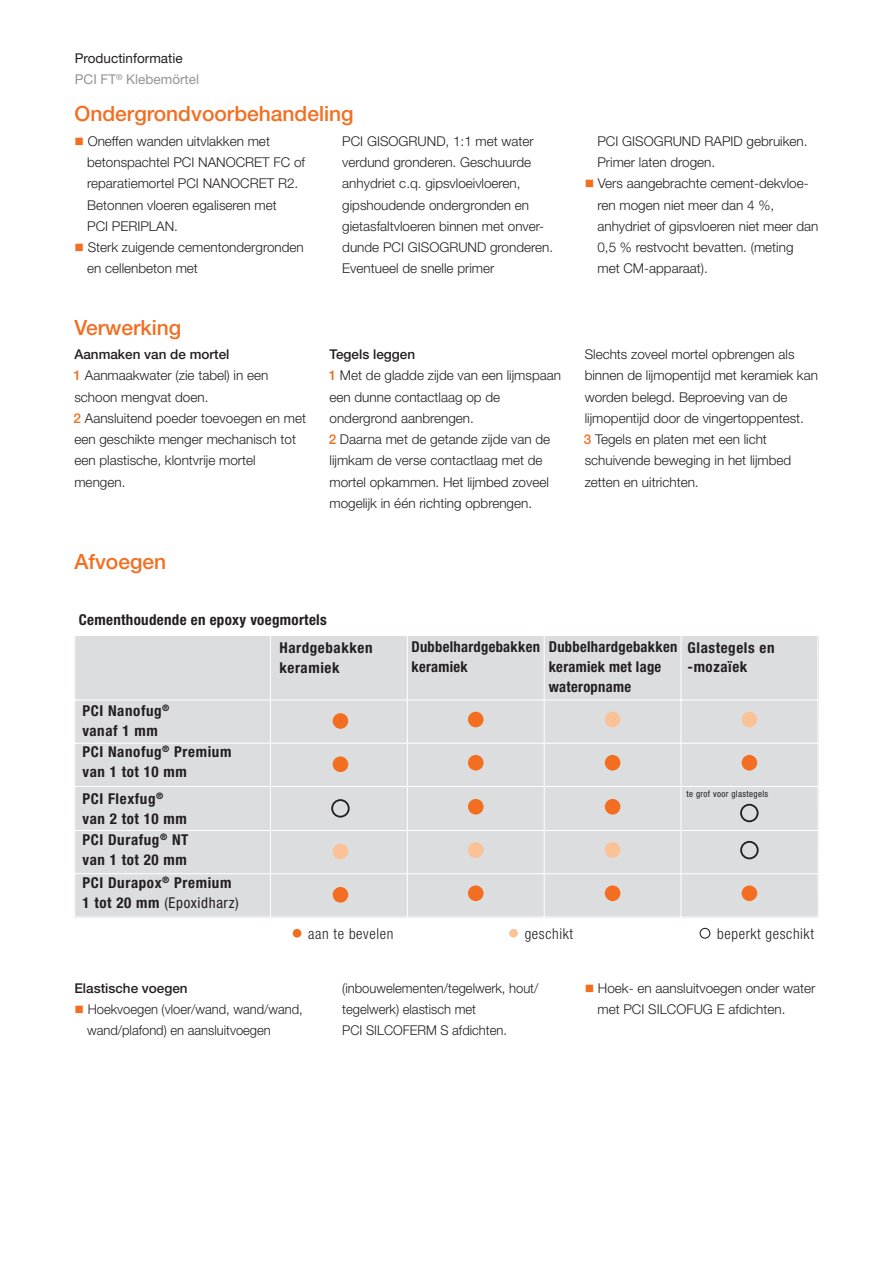
<style>
.page{position:relative;width:893px;height:1263px;background:#fff}
.page>*{position:absolute;margin:0;border:0;box-sizing:border-box;transform-origin:0 0}
.t1{font:500 21px "Helvetica Neue LT Pro";color:#f36e21}
.t2{font:700 condensed 15px/20px "Helvetica Neue LT Pro";letter-spacing:.04em;color:#231f20}
.t3{font:700 condensed 15px/20px "Helvetica Neue LT Pro";letter-spacing:.02em;color:#231f20}
.t4{font:300 condensed 15px "Helvetica Neue LT Pro";letter-spacing:.04em;color:#231f20}
.t5{font:300 13.5px/21.3px "Helvetica Neue LT Pro";color:#231f20}
.t6{font:300 13.5px/21.3px "Helvetica Neue LT Pro";color:#231f20;scale:.96 1}
.t7{font:13.5px/21.3px "Helvetica Neue LT Pro";color:#231f20}
.t8{font:500 13.5px "Helvetica Neue LT Pro";color:#231f20}
.t9{font:condensed 9px "Helvetica Neue LT Pro";letter-spacing:.04em;color:#231f20}
.s1{color:#939598}
.s2{color:#f36e21}
.s3{font-weight:500}
.s4{font-weight:500;color:#f36e21}
.s5{font-weight:400}
</style>
<div class="page">
<div style="left:74px;top:635px;width:197px;height:65px;background:#dcdddf"></div>
<div style="left:271px;top:635px;width:136px;height:65px;background:#dcdddf"></div>
<div style="left:407px;top:635px;width:137px;height:65px;background:#dcdddf"></div>
<div style="left:544px;top:635px;width:137px;height:65px;background:#dcdddf"></div>
<div style="left:681px;top:635px;width:137px;height:65px;background:#dcdddf"></div>
<div style="left:74px;top:700px;width:197px;height:43px;background:#dcdddf"></div>
<div style="left:271px;top:700px;width:136px;height:43px;background:#dcdddf"></div>
<div style="left:333px;top:713px;width:15px;height:16px;background:#f36e21;border-radius:50%"></div>
<div style="left:407px;top:700px;width:137px;height:43px;background:#dcdddf"></div>
<div style="left:468px;top:712px;width:16px;height:15px;background:#f36e21;border-radius:50%"></div>
<div style="left:544px;top:700px;width:137px;height:43px;background:#dcdddf"></div>
<div style="left:605px;top:712px;width:15px;height:15px;background:#fbc197;border-radius:50%"></div>
<div style="left:681px;top:700px;width:137px;height:43px;background:#dcdddf"></div>
<div style="left:742px;top:712px;width:15px;height:15px;background:#fbc197;border-radius:50%"></div>
<div style="left:74px;top:743px;width:197px;height:43px;background:#dcdddf"></div>
<div style="left:271px;top:743px;width:136px;height:43px;background:#dcdddf"></div>
<div style="left:333px;top:756px;width:15px;height:16px;background:#f36e21;border-radius:50%"></div>
<div style="left:407px;top:743px;width:137px;height:43px;background:#dcdddf"></div>
<div style="left:468px;top:755px;width:16px;height:15px;background:#f36e21;border-radius:50%"></div>
<div style="left:544px;top:743px;width:137px;height:43px;background:#dcdddf"></div>
<div style="left:605px;top:755px;width:15px;height:15px;background:#f36e21;border-radius:50%"></div>
<div style="left:681px;top:743px;width:137px;height:43px;background:#dcdddf"></div>
<div style="left:742px;top:755px;width:15px;height:15px;background:#f36e21;border-radius:50%"></div>
<div style="left:74px;top:787px;width:197px;height:43px;background:#dcdddf"></div>
<div style="left:271px;top:787px;width:136px;height:43px;background:#dcdddf"></div>
<svg style="left:331px;top:799px;width:19px;height:18px"></svg>
<div style="left:407px;top:787px;width:137px;height:43px;background:#dcdddf"></div>
<div style="left:468px;top:799px;width:16px;height:15px;background:#f36e21;border-radius:50%"></div>
<div style="left:544px;top:787px;width:137px;height:43px;background:#dcdddf"></div>
<div style="left:605px;top:799px;width:15px;height:15px;background:#f36e21;border-radius:50%"></div>
<div style="left:681px;top:787px;width:137px;height:43px;background:#dcdddf"></div>
<svg style="left:740px;top:804px;width:18px;height:18px"></svg>
<div style="left:74px;top:830px;width:197px;height:44px;background:#dcdddf"></div>
<div style="left:271px;top:830px;width:136px;height:44px;background:#dcdddf"></div>
<div style="left:333px;top:844px;width:15px;height:15px;background:#fbc197;border-radius:50%"></div>
<div style="left:407px;top:830px;width:137px;height:44px;background:#dcdddf"></div>
<div style="left:468px;top:842px;width:16px;height:16px;background:#fbc197;border-radius:50%"></div>
<div style="left:544px;top:830px;width:137px;height:44px;background:#dcdddf"></div>
<div style="left:605px;top:842px;width:15px;height:16px;background:#fbc197;border-radius:50%"></div>
<div style="left:681px;top:830px;width:137px;height:44px;background:#dcdddf"></div>
<svg style="left:740px;top:841px;width:19px;height:18px"></svg>
<div style="left:74px;top:874px;width:197px;height:43px;background:#dcdddf"></div>
<div style="left:271px;top:874px;width:136px;height:43px;background:#dcdddf"></div>
<div style="left:333px;top:887px;width:15px;height:15px;background:#f36e21;border-radius:50%"></div>
<div style="left:407px;top:874px;width:137px;height:43px;background:#dcdddf"></div>
<div style="left:468px;top:885px;width:16px;height:16px;background:#f36e21;border-radius:50%"></div>
<div style="left:544px;top:874px;width:137px;height:43px;background:#dcdddf"></div>
<div style="left:605px;top:885px;width:15px;height:16px;background:#f36e21;border-radius:50%"></div>
<div style="left:681px;top:874px;width:137px;height:43px;background:#dcdddf"></div>
<div style="left:742px;top:885px;width:15px;height:16px;background:#f36e21;border-radius:50%"></div>
<hr style="left:74px;top:873px;width:744px;height:1px;background:#fff">
<hr style="left:74px;top:830px;width:744px;height:1px;background:#fff">
<hr style="left:74px;top:743px;width:744px;height:1px;background:#fff">
<hr style="left:74px;top:700px;width:744px;height:1px;background:#fff">
<hr style="left:74px;top:635px;width:744px;height:1px;background:#fff">
<hr style="left:817px;top:635px;width:2px;height:282px;background:#fff">
<hr style="left:681px;top:635px;width:1px;height:282px;background:#fff">
<hr style="left:544px;top:635px;width:1px;height:282px;background:#fff">
<hr style="left:407px;top:635px;width:1px;height:282px;background:#fff">
<hr style="left:270px;top:635px;width:1px;height:282px;background:#fff">
<hr style="left:74px;top:635px;width:1px;height:282px;background:#fff">
<div style="left:293px;top:929px;width:8px;height:8px;background:#f36e21;border-radius:50%"></div>
<div style="left:509px;top:929px;width:9px;height:8px;background:#fbc197;border-radius:50%"></div>
<svg style="left:700px;top:928px;width:10px;height:11px"></svg>
<p class="t7" style="left:75px;top:49px;width:126px">Productinformatie<br><span class="s1">PCI FT</span><sup>®</sup> <span class="s1">Klebemörtel</span></p>
<h1 class="t1" style="left:74px;top:106px;width:281px">Ondergrondvoorbehandeling</h1>
<p class="t5" style="left:87px;top:132px;width:219px;text-indent:-13px"><span class="s2">■</span> Oneffen wanden uitvlakken met betonspachtel PCI NANOCRET FC of reparatiemortel PCI NANOCRET R2.<br>Betonnen vloeren egaliseren met<br>PCI PERIPLAN.</p>
<p class="t5" style="left:87px;top:238px;width:218px;text-indent:-13px"><span class="s2">■</span> Sterk zuigende cementondergronden en cellenbeton met</p>
<h1 class="t1" style="left:74px;top:320px;width:108px">Verwerking</h1>
<p class="t5" style="left:342px;top:132px;width:212px">PCI GISOGRUND, 1:1 met water verdund gronderen. Geschuurde anhydriet c.q. gipsvloeivloeren, gipshoudende ondergronden en gietasfaltvloeren binnen met onver&shy;dunde PCI GISOGRUND gronderen.<br>Eventueel de snelle primer</p>
<p class="t5" style="left:597px;top:132px;width:212px">PCI GISOGRUND RAPID gebruiken.<br>Primer laten drogen.</p>
<p class="t5" style="left:597px;top:174px;width:223px;text-indent:-13px"><span class="s2">■</span> Vers aangebrachte cement-dekvloe&shy;ren mogen niet meer dan 4 %, anhydriet of gipsvloeren niet meer dan<br>0,5 % restvocht bevatten. (meting met CM-apparaat).</p>
<p class="t5" style="left:74px;top:345px;width:234px"><span class="s3">Aanmaken van de mortel<br></span><span class="s4">1</span> Aanmaakwater (zie tabel) in een schoon mengvat doen.<br><span class="s4">2</span> Aansluitend poeder toevoegen en met een geschikte menger mechanisch tot een plastische, klontvrije mortel mengen.</p>
<p class="t5" style="left:329px;top:345px;width:234px"><span class="s3">Tegels leggen<br></span><span class="s4">1</span> Met de gladde zijde van een lijmspaan een dunne contactlaag op de ondergrond aanbrengen.<br><span class="s4">2</span> Daarna met de getande zijde van de lijmkam de verse contactlaag met de mortel opkammen. Het lijmbed zoveel mogelijk in één richting opbrengen.</p>
<p class="t5" style="left:584px;top:345px;width:236px">Slechts zoveel mortel opbrengen als binnen de lijmopentijd met keramiek kan worden belegd. Beproeving van de lijmopentijd door de vingertoppentest.<br><span class="s4">3</span> Tegels en platen met een licht schuivende beweging in het lijmbed zetten en uitrichten.</p>
<h1 class="t1" style="left:74px;top:554px;width:93px">Afvoegen</h1>
<p class="t3" style="left:79px;top:610px;width:249px">Cementhoudende en epoxy voegmortels</p>
<p class="t2" style="left:279px;top:638px;width:95px">Hardgebakken keramiek</p>
<p class="t3" style="left:411px;top:638px;width:130px">Dubbelhardgebakken keramiek</p>
<p class="t3" style="left:549px;top:638px;width:130px">Dubbelhardgebakken keramiek met lage wateropname</p>
<p class="t2" style="left:687px;top:638px;width:89px">Glastegels en -mozaïek</p>
<p class="t2" style="left:82px;top:702px;width:150px">PCI Nanofug<sup>®<br></sup>vanaf 1 mm<br>PCI Nanofug<sup>®</sup> Premium van 1 tot 10 mm</p>
<p class="t2" style="left:82px;top:789px;width:106px">PCI Flexfug<sup>® </sup>van 2 tot 10 mm</p>
<p class="t9" style="left:686px;top:790px;width:83px">te grof voor glastegels</p>
<p class="t2" style="left:82px;top:830px;width:108px">PCI Durafug<sup>®</sup> NT van 1 tot 20 mm</p>
<p class="t2" style="left:82px;top:874px;width:158px">PCI Durapox<sup>®</sup> Premium<br>1 tot 20 mm <span class="s5">(Epoxidharz)</span></p>
<p class="t4" style="left:308px;top:928px;width:87px">aan te bevelen</p>
<p class="t4" style="left:525px;top:928px;width:50px">geschikt</p>
<p class="t4" style="left:717px;top:928px;width:98px">beperkt geschikt</p>
<p class="t8" style="left:74px;top:983px;width:115px">Elastische voegen</p>
<p class="t6" style="left:87px;top:1000px;width:226px;text-indent:-13px"><span class="s2">■</span> Hoekvoegen (vloer/wand, wand/wand, wand/plafond) en aansluitvoegen</p>
<p class="t6" style="left:342px;top:979px;width:206px">(inbouwelementen/tegelwerk, hout/ tegelwerk) elastisch met<br>PCI SILCOFERM S afdichten.</p>
<p class="t5" style="left:597px;top:979px;width:220px;text-indent:-13px"><span class="s2">■</span> Hoek- en aansluitvoegen onder water met PCI SILCOFUG E afdichten.</p>
</div>
